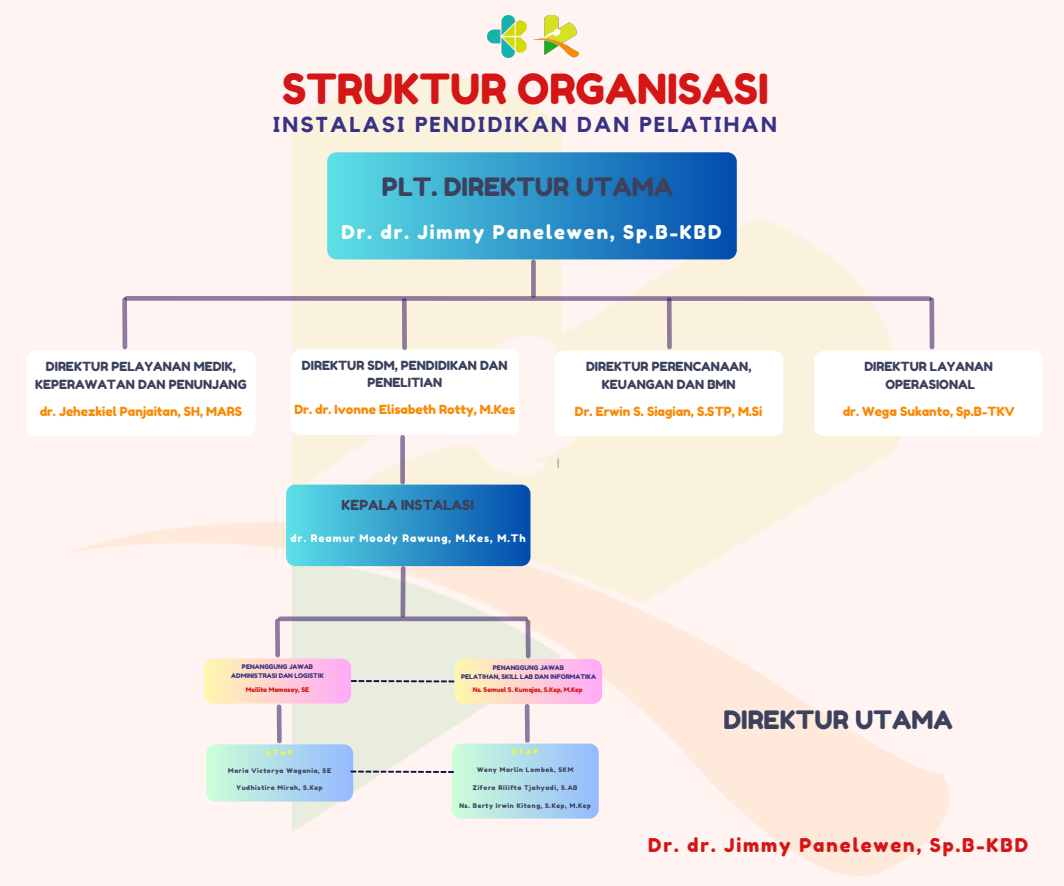
<style>
.page{position:relative;width:1064px;height:886px;background:#fff}
.page>*{position:absolute;margin:0;border:0;box-sizing:border-box;transform-origin:0 0}
.t1{font:41.56px "Fredoka One";color:#d41616}
.t2{font:25.31px "Fredoka One";color:#3c415d}
.t3{font:700 21.56px "Kollektif";letter-spacing:.1em;color:#393185}
.t4{font:19px "Fredoka One";letter-spacing:.1em;color:#fff}
.t5{font:19px "Fredoka One";letter-spacing:.1em;color:#d41616}
.t6{font:13.88px "Fredoka One";color:#3c415d}
.t7{font:12.56px/17.3px "Fredoka One";color:#3c415d;text-align:center}
.t8{font:12.56px "Fredoka One";color:#fa8903}
.t9{font:10.44px "Fredoka One";letter-spacing:.1em;color:#fff}
.t10{font:6.44px "Fredoka One";letter-spacing:.1em;color:#3c415d}
.t11{font:6.44px "Fredoka One";color:#393185}
.t12{font:6.44px "Fredoka One";color:#d41616}
.t13{font:6.44px "Fredoka One";letter-spacing:.455em;color:#ff0}
</style>
<div class="page">
<div style="left:0;top:0;width:1063px;height:886px;background:#fff4f1"></div>
<img style="left:71px;top:15px;width:878px;height:861px">
<img style="left:487px;top:16px;width:41px;height:42px">
<img style="left:525px;top:14px;width:63px;height:43px">
<svg style="left:327px;top:152px;width:409px;height:107px;background:#2f96c9"></svg>
<svg style="left:531px;top:262px;width:4px;height:32px"></svg>
<div style="left:400px;top:437px;width:5px;height:45px;background:#8f7ba1"></div>
<div style="left:204px;top:658px;width:147px;height:46px;background:linear-gradient(to right,#fff7ad,#ffaaf8);border-radius:9px"></div>
<svg style="left:272px;top:485px;width:260px;height:176px;background:#98c2d3"></svg>
<div style="left:455px;top:659px;width:147px;height:45px;background:linear-gradient(to right,#fff7ad,#ffaaf8);border-radius:9px"></div>
<svg style="left:522px;top:702px;width:10px;height:42px"></svg>
<div style="left:451px;top:744px;width:147px;height:74px;background:linear-gradient(to right,#cdffd8,#95bafe);border-radius:9px"></div>
<svg style="left:274px;top:702px;width:10px;height:42px"></svg>
<div style="left:206px;top:744px;width:147px;height:57px;background:linear-gradient(to right,#cdffd8,#95bafe);border-radius:9px"></div>
<svg style="left:27px;top:294px;width:1015px;height:142px"></svg>
<svg style="left:351px;top:680px;width:103px;height:2px"></svg>
<svg style="left:350px;top:771px;width:103px;height:2px"></svg>
<p class="t1" style="left:282px;top:63px;width:488px">STRUKTUR ORGANISASI</p>
<p class="t3" style="left:273px;top:115px;width:505px">INSTALASI PENDIDIKAN DAN PELATIHAN</p>
<p class="t2" style="left:382px;top:171px;width:293px">PLT. DIREKTUR UTAMA</p>
<p class="t4" style="left:341px;top:220px;width:381px">Dr. dr. Jimmy Panelewen, Sp.B-KBD</p>
<p class="t7" style="left:35px;top:358px;width:213px">DIREKTUR PELAYANAN MEDIK,<br>KEPERAWATAN DAN PENUNJANG</p>
<p class="t8" style="left:40px;top:403px;width:204px">dr. Jehezkiel Panjaitan, SH, MARS</p>
<p class="t7" style="left:302px;top:357px;width:207px">DIREKTUR SDM, PENDIDIKAN DAN<br>PENELITIAN</p>
<p class="t8" style="left:294px;top:402px;width:222px">Dr. dr. Ivonne Elisabeth Rotty, M.Kes</p>
<p class="t6" style="left:341px;top:497px;width:134px">KEPALA INSTALASI</p>
<p class="t9" style="left:290px;top:532px;width:237px">dr. Reamur Moody Rawung, M.Kes, M.Th</p>
<p class="t7" style="left:586px;top:358px;width:167px">DIREKTUR PERENCANAAN,<br>KEUANGAN DAN BMN</p>
<p class="t8" style="left:574px;top:403px;width:189px">Dr. Erwin S. Siagian, S.STP, M.Si</p>
<p class="t11" style="left:242px;top:663px;width:73px">PENANGGUNG JAWAB</p>
<p class="t11" style="left:231px;top:672px;width:94px">ADMINISTRASI DAN LOGISTIK</p>
<p class="t12" style="left:246px;top:686px;width:65px">Meilita Mamosey, SE</p>
<p class="t11" style="left:492px;top:664px;width:73px">PENANGGUNG JAWAB</p>
<p class="t11" style="left:461px;top:672px;width:136px">PELATIHAN, SKILL LAB DAN INFORMATIKA</p>
<p class="t12" style="left:472px;top:686px;width:111px">Ns. Semuel S. Kumajas, S.Kep, M.Kep</p>
<p class="t7" style="left:864px;top:358px;width:130px">DIREKTUR LAYANAN</p>
<p class="t7" style="left:885px;top:375px;width:91px">OPERASIONAL</p>
<p class="t8" style="left:842px;top:403px;width:173px">dr. Wega Sukanto, Sp.B-TKV</p>
<p class="t13" style="left:266px;top:749px;width:28px">STAF</p>
<p class="t10" style="left:228px;top:766px;width:104px">Maria Victorya Wagania, SE</p>
<p class="t10" style="left:236px;top:784px;width:87px">Yudhistira Mirah, S.Kep</p>
<p class="t13" style="left:512px;top:748px;width:28px">STAF</p>
<p class="t10" style="left:477px;top:766px;width:98px">Weny Marlin Lombok, SKM</p>
<p class="t10" style="left:472px;top:783px;width:106px">Zifora Rilifta Tjahyadi, S.AB</p>
<p class="t10" style="left:459px;top:801px;width:133px">Ns. Berty Irwin Kitong, S.Kep, M.Kep</p>
<p class="t2" style="left:723px;top:704px;width:231px">DIREKTUR UTAMA</p>
<p class="t5" style="left:648px;top:833px;width:381px">Dr. dr. Jimmy Panelewen, Sp.B-KBD</p>
</div>
